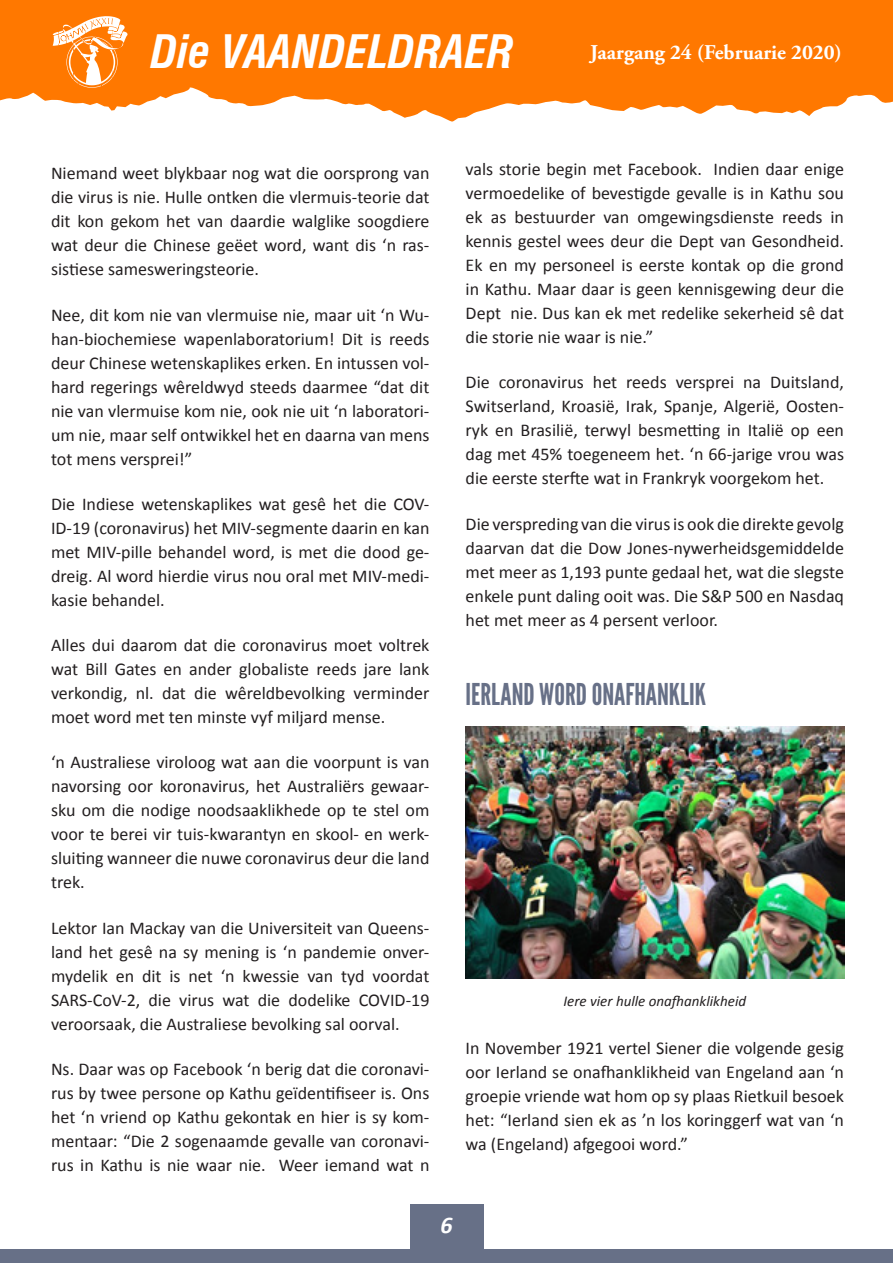
<style>
.page{position:relative;width:893px;height:1263px;background:#fff}
.page>*{position:absolute;margin:0;border:0;box-sizing:border-box;transform-origin:0 0}
.t1{font:italic 700 condensed 45px "Swiss 721 BT";color:#fff}
.Heading-Sub{font:30px "League Gothic";color:#677087}
.t2{font:italic 700 24px "Calibri";color:#fff}
.t3{font:700 21px "Adobe Garamond Pro";color:#fff}
.body{font:18px/24px "Calibri";color:#231f20;text-align:justify}
.t4{font:italic 15px "Calibri";color:#231f20}
</style>
<div class="page">
<div style="left:410px;top:1204px;width:73px;height:46px;background:#677087"></div>
<img style="left:466px;top:726px;width:378px;height:252px">
<div style="left:0;top:0;width:893px;height:124px;background:#ff7800"></div>
<div style="left:0;top:1250px;width:893px;height:13px;background:#677087"></div>
<svg style="left:0;top:16px;width:893px;height:108px"></svg>
<h1 class="t1" style="left:151px;top:25px;width:364px">Die VAANDELDRAER</h1>
<p class="t3" style="left:590px;top:40px;width:253px">Jaargang 24 (Februarie 2020)</p>
<p class="body" style="left:51px;top:161px;width:380px">Niemand weet blykbaar nog wat die oorsprong van die virus is nie. Hulle ontken die vlermuis-teorie dat dit kon gekom het van daardie walglike soogdiere wat deur die Chinese geëet word, want dis ‘n ras&shy;sistiese samesweringsteorie.</p>
<p class="body" style="left:51px;top:303px;width:380px">Nee, dit kom nie van vlermuise nie, maar uit ‘n Wu&shy;han-biochemiese wapenlaboratorium! Dit is reeds deur Chinese wetenskaplikes erken. En intussen vol&shy;hard regerings wêreldwyd steeds daarmee “dat dit nie van vlermuise kom nie, ook nie uit ‘n laboratori&shy;um nie, maar self ontwikkel het en daarna van mens tot mens versprei!”</p>
<p class="body" style="left:51px;top:492px;width:380px">Die Indiese wetenskaplikes wat gesê het die COV-ID-19 (coronavirus) het MIV-segmente daarin en kan met MIV-pille behandel word, is met die dood ge&shy;dreig. Al word hierdie virus nou oral met MIV-medi&shy;kasie behandel.</p>
<p class="body" style="left:51px;top:633px;width:380px">Alles dui daarom dat die coronavirus moet voltrek wat Bill Gates en ander globaliste reeds jare lank verkondig, nl. dat die wêreldbevolking verminder moet word met ten minste vyf miljard mense.</p>
<p class="body" style="left:51px;top:750px;width:380px">‘n Australiese viroloog wat aan die voorpunt is van navorsing oor koronavirus, het Australiërs gewaar&shy;sku om die nodige noodsaaklikhede op te stel om voor te berei vir tuis-kwarantyn en skool- en werk&shy;sluiting wanneer die nuwe coronavirus deur die land trek.</p>
<p class="body" style="left:51px;top:916px;width:380px">Lektor Ian Mackay van die Universiteit van Queens&shy;land het gesê na sy mening is ‘n pandemie onver&shy;mydelik en dit is net ‘n kwessie van tyd voordat SARS-CoV-2, die virus wat die dodelike COVID-19 veroorsaak, die Australiese bevolking sal oorval.</p>
<p class="body" style="left:51px;top:1057px;width:380px">Ns. Daar was op Facebook ‘n berig dat die coronavi&shy;rus by twee persone op Kathu geïdentifiseer is. Ons het ‘n vriend op Kathu gekontak en hier is sy kom&shy;mentaar: “Die 2 sogenaamde gevalle van coronavi&shy;rus in Kathu is nie waar nie. Weer iemand wat n</p>
<p class="body" style="left:466px;top:157px;width:380px">vals storie begin met Facebook. Indien daar enige vermoedelike of bevestigde gevalle is in Kathu sou ek as bestuurder van omgewingsdienste reeds in kennis gestel wees deur die Dept van Gesondheid.<br>Ek en my personeel is eerste kontak op die grond in Kathu. Maar daar is geen kennisgewing deur die Dept nie. Dus kan ek met redelike sekerheid sê dat die storie nie waar is nie.”</p>
<p class="body" style="left:466px;top:370px;width:380px">Die coronavirus het reeds versprei na Duitsland, Switserland, Kroasië, Irak, Spanje, Algerië, Oosten&shy;ryk en Brasilië, terwyl besmetting in Italië op een dag met 45% toegeneem het. ‘n 66-jarige vrou was die eerste sterfte wat in Frankryk voorgekom het.</p>
<p class="body" style="left:466px;top:512px;width:380px">Die verspreding van die virus is ook die direkte gevolg daarvan dat die Dow Jones-nywerheidsgemiddelde met meer as 1,193 punte gedaal het, wat die slegste enkele punt daling ooit was. Die S&amp;P 500 en Nasdaq het met meer as 4 persent verloor.</p>
<p class="Heading-Sub" style="left:466px;top:676px;width:242px">IERLAND WORD ONAFHANKLIK</p>
<p class="t4" style="left:563px;top:991px;width:184px">Iere vier hulle onafhanklikheid</p>
<p class="body" style="left:466px;top:1035px;width:380px">In November 1921 vertel Siener die volgende gesig oor Ierland se onafhanklikheid van Engeland aan ‘n groepie vriende wat hom op sy plaas Rietkuil besoek het: “Ierland sien ek as ’n los koringgerf wat van ‘n wa (Engeland) afgegooi word.”</p>
<h3 class="t2" style="left:440px;top:1210px;width:14px">6</h3>
</div>
